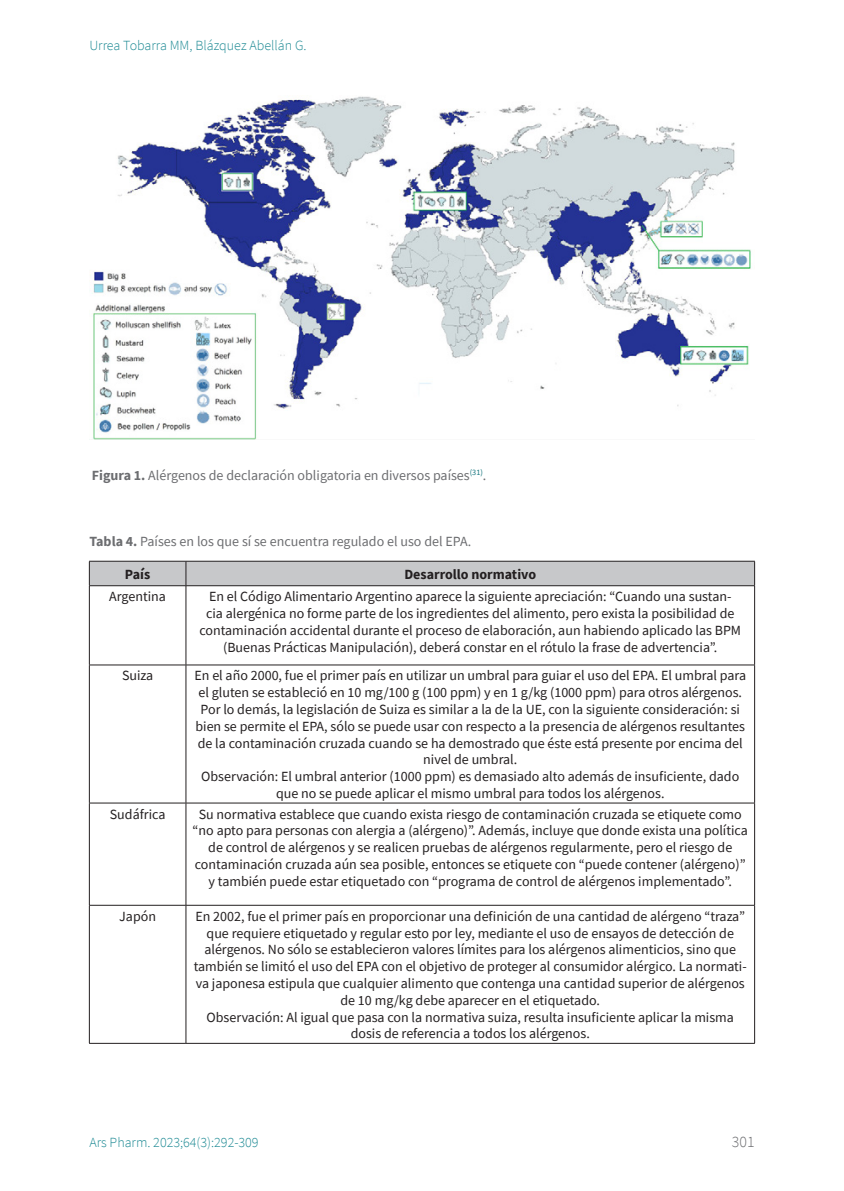
<style>
.page{position:relative;width:844px;height:1191px;background:#fff}
.page>*{position:absolute;margin:0;border:0;box-sizing:border-box;transform-origin:0 0}
.t1{font:300 15.75px "Source Sans Pro";color:#6c6d70}
.sps_tablas_texto{font:14px/16.8px "Source Sans Pro";color:#231f20;text-align:center}
.sps_figuras_titulo{font:14px "Source Sans Pro";color:#6c6d70}
.t2{font:300 14px "Source Sans Pro";color:#1c8993}
.sps_tablas_titulo{font:14px "Source Sans Pro";color:#6c6d70}
.sps_tablas_epig{font:700 14px "Source Sans Pro";color:#231f20}
.s1{font-weight:700}
</style>
<div class="page">
<img style="left:93px;top:96px;width:658px;height:344px">
<div style="left:89px;top:561px;width:666px;height:25px;background:#c7c8ca"></div>
<hr style="left:89px;top:585px;width:97px;height:1px;background:#231f20">
<hr style="left:89px;top:586px;width:1px;height:78px;background:#231f20">
<hr style="left:186px;top:585px;width:568px;height:1px;background:#231f20">
<hr style="left:185px;top:586px;width:1px;height:78px;background:#231f20">
<hr style="left:754px;top:586px;width:1px;height:78px;background:#231f20">
<hr style="left:89px;top:664px;width:97px;height:1px;background:#231f20">
<hr style="left:89px;top:665px;width:1px;height:137px;background:#231f20">
<hr style="left:186px;top:664px;width:568px;height:1px;background:#231f20">
<hr style="left:185px;top:665px;width:1px;height:137px;background:#231f20">
<hr style="left:754px;top:665px;width:1px;height:137px;background:#231f20">
<hr style="left:89px;top:802px;width:97px;height:1px;background:#231f20">
<hr style="left:89px;top:803px;width:1px;height:102px;background:#231f20">
<hr style="left:186px;top:802px;width:568px;height:1px;background:#231f20">
<hr style="left:185px;top:803px;width:1px;height:102px;background:#231f20">
<hr style="left:754px;top:803px;width:1px;height:102px;background:#231f20">
<hr style="left:89px;top:905px;width:97px;height:1px;background:#231f20">
<hr style="left:89px;top:905px;width:1px;height:138px;background:#231f20">
<hr style="left:186px;top:905px;width:568px;height:1px;background:#231f20">
<hr style="left:185px;top:905px;width:1px;height:138px;background:#231f20">
<hr style="left:754px;top:905px;width:1px;height:138px;background:#231f20">
<hr style="left:89px;top:1043px;width:97px;height:1px;background:#231f20">
<hr style="left:186px;top:1043px;width:568px;height:1px;background:#231f20">
<p class="t2" style="left:89px;top:37px;width:219px">Urrea Tobarra MM, Blázquez Abellán G.</p>
<p class="sps_figuras_titulo" style="left:92px;top:466px;width:396px"><span class="s1">Figura 1.</span> Alérgenos de declaración obligatoria en diversos países<sup>(31)</sup>.</p>
<p class="sps_tablas_titulo" style="left:89px;top:532px;width:383px"><span class="s1">Tabla 4.</span> Países en los que sí se encuentra regulado el uso del EPA.</p>
<p class="sps_tablas_epig" style="left:125px;top:564px;width:27px">País</p>
<p class="sps_tablas_epig" style="left:404px;top:564px;width:133px">Desarrollo normativo</p>
<p class="sps_tablas_texto" style="left:109px;top:588px;width:58px">Argentina</p>
<p class="sps_tablas_texto" style="left:199px;top:588px;width:543px">En el Código Alimentario Argentino aparece la siguiente apreciación: “Cuando una sustan&shy;cia alergénica no forme parte de los ingredientes del alimento, pero exista la posibilidad de contaminación accidental durante el proceso de elaboración, aun habiendo aplicado las BPM (Buenas Prácticas Manipulación), deberá constar en el rótulo la frase de advertencia”.</p>
<p class="sps_tablas_texto" style="left:122px;top:667px;width:33px">Suiza</p>
<p class="sps_tablas_texto" style="left:194px;top:667px;width:553px">En el año 2000, fue el primer país en utilizar un umbral para guiar el uso del EPA. El umbral para el gluten se estableció en 10 mg/100 g (100 ppm) y en 1 g/kg (1000 ppm) para otros alérgenos.<br>Por lo demás, la legislación de Suiza es similar a la de la UE, con la siguiente consideración: si bien se permite el EPA, sólo se puede usar con respecto a la presencia de alérgenos resultantes de la contaminación cruzada cuando se ha demostrado que éste está presente por encima del nivel de umbral.</p>
<p class="sps_tablas_texto" style="left:201px;top:768px;width:539px">Observación: El umbral anterior (1000 ppm) es demasiado alto además de insuficiente, dado que no se puede aplicar el mismo umbral para todos los alérgenos.</p>
<p class="sps_tablas_texto" style="left:110px;top:805px;width:57px">Sudáfrica</p>
<p class="sps_tablas_texto" style="left:193px;top:805px;width:556px">Su normativa establece que cuando exista riesgo de contaminación cruzada se etiquete como “no apto para personas con alergia a (alérgeno)”. Además, incluye que donde exista una política de control de alérgenos y se realicen pruebas de alérgenos regularmente, pero el riesgo de contaminación cruzada aún sea posible, entonces se etiquete con “puede contener (alérgeno)” y también puede estar etiquetado con “programa de control de alérgenos implementado”.</p>
<p class="sps_tablas_texto" style="left:119px;top:907px;width:38px">Japón</p>
<p class="sps_tablas_texto" style="left:194px;top:907px;width:554px">En 2002, fue el primer país en proporcionar una definición de una cantidad de alérgeno “traza” que requiere etiquetado y regular esto por ley, mediante el uso de ensayos de detección de alérgenos. No sólo se establecieron valores límites para los alérgenos alimenticios, sino que también se limitó el uso del EPA con el objetivo de proteger al consumidor alérgico. La normati&shy;va japonesa estipula que cualquier alimento que contenga una cantidad superior de alérgenos de 10 mg/kg debe aparecer en el etiquetado.</p>
<p class="sps_tablas_texto" style="left:206px;top:1008px;width:528px">Observación: Al igual que pasa con la normativa suiza, resulta insuficiente aplicar la misma dosis de referencia a todos los alérgenos.</p>
<p class="t2" style="left:89px;top:1133px;width:171px">Ars Pharm. 2023;64(3):292-309</p>
<p class="t1" style="left:731px;top:1132px;width:24px">301</p>
</div>
